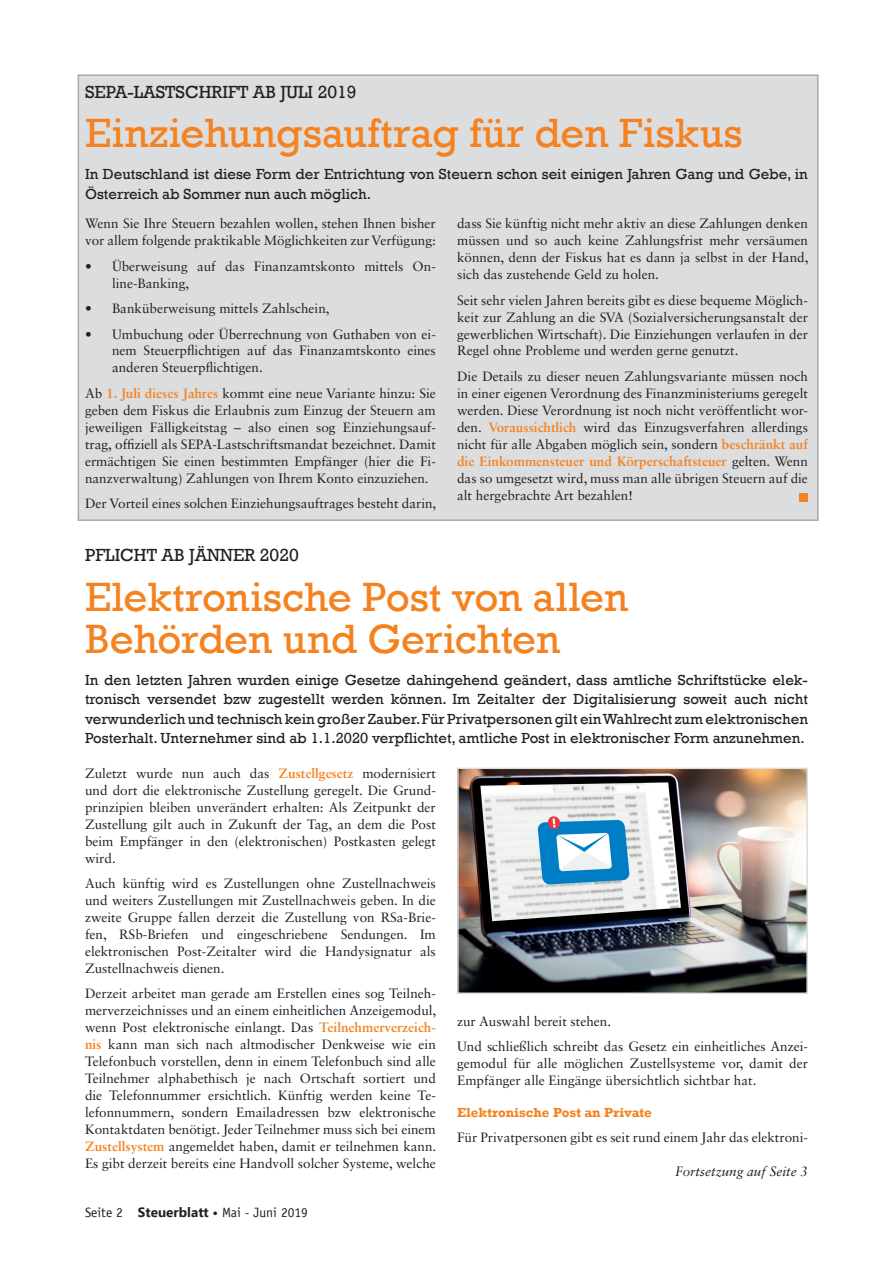
<style>
.page{position:relative;width:893px;height:1263px;background:#fff}
.page>*{position:absolute;margin:0;border:0;box-sizing:border-box;transform-origin:0 0}
.t1{font:42px/42px "Rockwell";color:#f58220}
.t2{font:18px "Rockwell";color:#231f20}
.t3{font:15px/19.5px "Rockwell";color:#231f20;text-align:justify}
.t4{font:13.5px/17px "Sabon LT Std";color:#231f20;text-align:justify}
.t5{font:13.5px "Officina Sans LT";color:#231f20}
.t6{font:700 13.5px "Rockwell";color:#f58220}
.t7{font:italic 13.5px "Sabon LT Std";color:#231f20}
.s1{font-weight:700;color:#f58220}
.s2{font-family:"Ebrima";font-weight:700}
</style>
<div class="page">
<img style="left:460px;top:770px;width:345px;height:221px">
<div style="left:457px;top:767px;width:351px;height:227px;border:2px solid #dcdddf"></div>
<div style="left:78px;top:74px;width:741px;height:447px;background:#dcdddf;border:2px solid #a8a9ad"></div>
<div style="left:799px;top:493px;width:9px;height:9px;background:#f58220"></div>
<h2 class="t2" style="left:85px;top:81px;width:60px">SEPA-Lasts</h2>
<h2 class="t2" style="left:185px;top:81px;width:173px">chrift ab Juli 2019</h2>
<h1 class="t1" style="left:85px;top:113px;width:659px">Einziehungsauftrag für den Fiskus</h1>
<p class="t3" style="left:85px;top:165px;width:724px">In Deutschland ist diese Form der Entrichtung von Steuern schon seit einigen Jahren Gang und Gebe, in<br>Österreich ab Sommer nun auch möglich.</p>
<p class="t4" style="left:85px;top:215px;width:352px">Wenn Sie Ihre Steuern bezahlen wollen, stehen Ihnen bisher vor allem folgende praktikable Möglichkeiten zur Verfügung:</p>
<p class="t4" style="left:112px;top:257px;width:325px;text-indent:-27px">• Überweisung auf das Finanzamtskonto mittels On&shy;line-Banking,</p>
<p class="t4" style="left:85px;top:300px;width:246px">• Banküberweisung mittels Zahlschein,</p>
<p class="t4" style="left:112px;top:325px;width:325px;text-indent:-27px">• Umbuchung oder Überrechnung von Guthaben von ei&shy;nem Steuerpflichtigen auf das Finanzamtskonto eines anderen Steuerpflichtigen.</p>
<p class="t4" style="left:85px;top:385px;width:352px">Ab <span class="s1">1. Juli dieses Jahres</span> kommt eine neue Variante hinzu: Sie geben dem Fiskus die Erlaubnis zum Einzug der Steuern am jeweiligen Fälligkeitstag – also einen sog Einziehungsauf&shy;trag, offiziell als SEPA-Lastschriftsmandat bezeichnet. Damit ermächtigen Sie einen bestimmten Empfänger (hier die Fi&shy;nanzverwaltung) Zahlungen von Ihrem Konto einzuziehen.</p>
<p class="t4" style="left:85px;top:495px;width:353px">Der Vorteil eines solchen Einziehungsauftrages besteht darin,</p>
<p class="t4" style="left:457px;top:215px;width:353px">dass Sie künftig nicht mehr aktiv an diese Zahlungen denken müssen und so auch keine Zahlungsfrist mehr versäumen können, denn der Fiskus hat es dann ja selbst in der Hand, sich das zustehende Geld zu holen.</p>
<p class="t4" style="left:457px;top:291px;width:352px">Seit sehr vielen Jahren bereits gibt es diese bequeme Möglich&shy;keit zur Zahlung an die SVA (Sozialversicherungsanstalt der gewerblichen Wirtschaft). Die Einziehungen verlaufen in der Regel ohne Probleme und werden gerne genutzt.</p>
<p class="t4" style="left:457px;top:368px;width:352px">Die Details zu dieser neuen Zahlungsvariante müssen noch in einer eigenen Verordnung des Finanzministeriums geregelt werden. Diese Verordnung ist noch nicht veröffentlicht wor&shy;den. <span class="s1">Voraussichtlich</span> wird das Einzugsverfahren allerdings nicht für alle Abgaben möglich sein, sondern <span class="s1">beschränkt auf die Einkommensteuer und Körperschaftsteuer</span> gelten. Wenn das so umgesetzt wird, muss man alle übrigen Steuern auf die alt hergebrachte Art bezahlen!</p>
<h2 class="t2" style="left:85px;top:545px;width:136px">Pflicht ab Jänne</h2>
<h2 class="t2" style="left:244px;top:545px;width:56px">r 2020</h2>
<h1 class="t1" style="left:85px;top:576px;width:545px">Elektronische Post von allen<br>Behörden und Gerichten</h1>
<p class="t3" style="left:85px;top:670px;width:724px">In den letzten Jahren wurden einige Gesetze dahingehend geändert, dass amtliche Schriftstücke elek&shy;tronisch versendet bzw zugestellt werden können. Im Zeitalter der Digitalisierung soweit auch nicht verwunderlich und technisch kein großer Zauber. Für Privatpersonen gilt ein Wahlrecht zum elektronischen Posterhalt. Unternehmer sind ab 1. 1. 2020 verpflichtet, amtliche Post in elektronischer Form anzunehmen.</p>
<p class="t4" style="left:85px;top:764px;width:352px">Zuletzt wurde nun auch das <span class="s1">Zustellgesetz</span> modernisiert und dort die elektronische Zustellung geregelt. Die Grund&shy;prinzipien bleiben unverändert erhalten: Als Zeitpunkt der Zustellung gilt auch in Zukunft der Tag, an dem die Post beim Empfänger in den (elektronischen) Postkasten gelegt wird.</p>
<p class="t4" style="left:85px;top:875px;width:352px">Auch künftig wird es Zustellungen ohne Zustellnachweis und weiters Zustellungen mit Zustellnachweis geben. In die zweite Gruppe fallen derzeit die Zustellung von RSa-Brie&shy;fen, RSb-Briefen und eingeschriebene Sendungen. Im elektronischen Post-Zeitalter wird die Handysignatur als Zustellnachweis dienen.</p>
<p class="t4" style="left:85px;top:985px;width:353px">Derzeit arbeitet man gerade am Erstellen eines sog Teilneh&shy;merverzeichnisses und an einem einheitlichen Anzeigemodul, wenn Post elektronische einlangt. Das <span class="s1">Teilnehmerverzeich&shy;nis</span> kann man sich nach altmodischer Denkweise wie ein Telefonbuch vorstellen, denn in einem Telefonbuch sind alle Teilnehmer alphabethisch je nach Ortschaft sortiert und die Telefonnummer ersichtlich. Künftig werden keine Te&shy;lefonnummern, sondern Emailadressen bzw elektronische Kontaktdaten benötigt. Jeder Teilnehmer muss sich bei einem <span class="s1">Zustellsystem</span> angemeldet haben, damit er teilnehmen kann.<br>Es gibt derzeit bereits eine Handvoll solcher Systeme, welche</p>
<p class="t4" style="left:457px;top:1008px;width:352px;line-height:25.5px">zur Auswahl bereit stehen.<br>Und schließlich schreibt das Gesetz ein einheitliches Anzei-</p>
<p class="t4" style="left:457px;top:1055px;width:352px">gemodul für alle möglichen Zustellsysteme vor, damit der<br>Empfänger alle Eingänge übersichtlich sichtbar hat.</p>
<p class="t6" style="left:457px;top:1104px;width:196px">Elektronische Post an Private</p>
<p class="t4" style="left:457px;top:1129px;width:352px">Für Privatpersonen gibt es seit rund einem Jahr das elektroni-</p>
<p class="t7" style="left:675px;top:1163px;width:134px">Fortsetzung auf Seite 3</p>
<p class="t5" style="left:85px;top:1205px;width:225px">Seite 2 <span class="s2">Steuerblatt •</span> Mai - Juni 2019</p>
</div>
